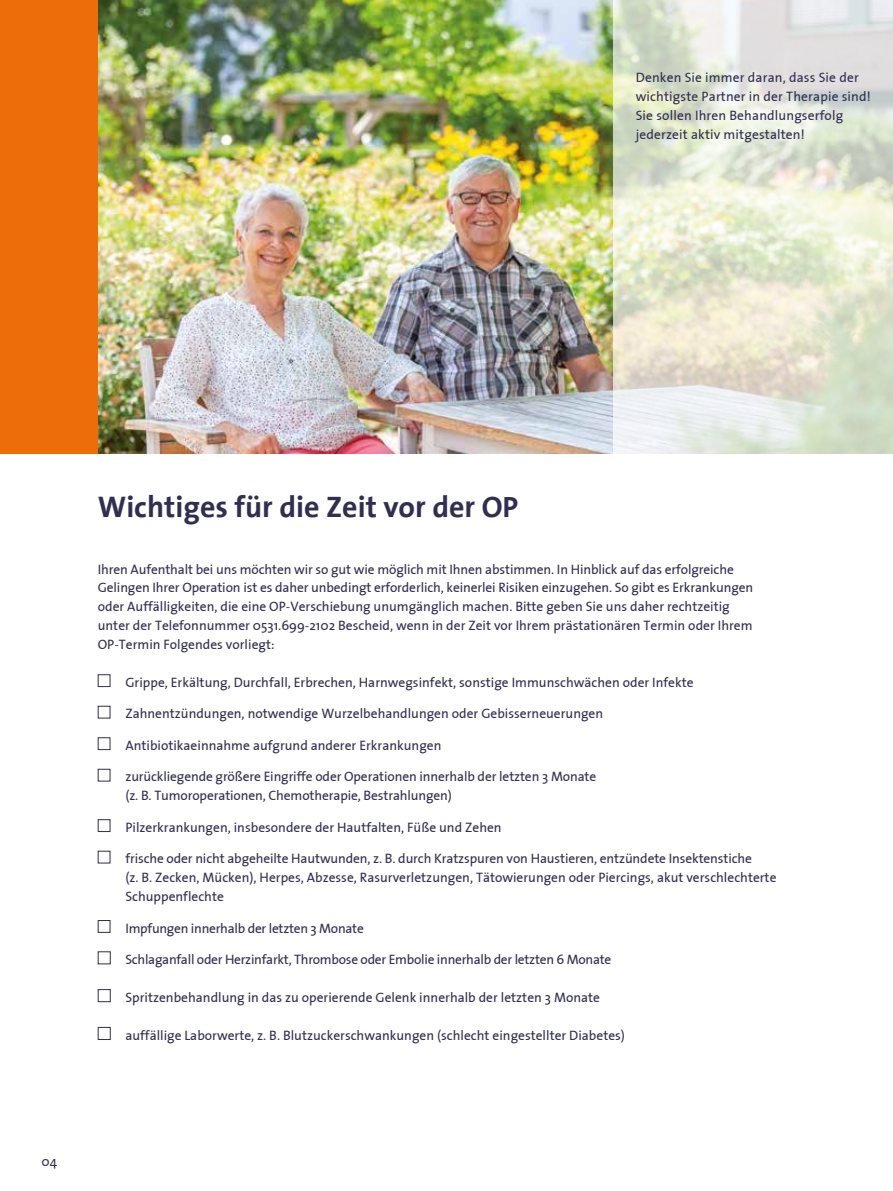
<style>
.page{position:relative;width:893px;height:1191px;background:#fff}
.page>*{position:absolute;margin:0;border:0;box-sizing:border-box;transform-origin:0 0}
.t1{font:700 30px "The Sans";color:#312e51}
.t2{font:13.5px/18.9px "The Sans Plain";color:#312e51}
.t3{font:13.5px "The Sans Plain";letter-spacing:-.02em;color:#312e51}
.s1{font-size:29.7px}
</style>
<div class="page">
<img style="left:98px;top:0;width:515px;height:454px">
<svg style="left:613px;top:0;width:280px;height:454px;background:#e3e5d6"></svg>
<div style="left:98px;top:819px;width:12px;height:13px;border:1px solid #312e51"></div>
<div style="left:98px;top:769px;width:12px;height:12px;border:1px solid #312e51"></div>
<div style="left:98px;top:737px;width:12px;height:13px;border:1px solid #312e51"></div>
<div style="left:98px;top:706px;width:12px;height:12px;border:1px solid #312e51"></div>
<div style="left:98px;top:674px;width:12px;height:13px;border:1px solid #312e51"></div>
<div style="left:98px;top:920px;width:12px;height:12px;border:1px solid #312e51"></div>
<div style="left:98px;top:951px;width:13px;height:13px;border:1px solid #312e51"></div>
<div style="left:98px;top:989px;width:13px;height:13px;border:1px solid #312e51"></div>
<div style="left:98px;top:1027px;width:13px;height:12px;border:1px solid #312e51"></div>
<div style="left:0;top:0;width:98px;height:454px;background:#ed6d0a"></div>
<p class="t2" style="left:636px;top:67px;width:237px">Denken Sie immer daran, dass Sie der wichtigste Partner in der Therapie sind!<br>Sie sollen Ihren Behandlungserfolg jederzeit aktiv mitgestalten!</p>
<h1 class="t1" style="left:98px;top:481px;width:422px">Wichtiges für die Zeit vor der <span class="s1">OP</span></h1>
<p class="t2" style="left:98px;top:559px;width:657px">Ihren Aufenthalt bei uns möchten wir so gut wie möglich mit Ihnen abstimmen. In Hinblick auf das erfolgreiche Gelingen Ihrer Operation ist es daher unbedingt erforderlich, keinerlei Risiken einzugehen. So gibt es Erkrankungen oder Auffälligkeiten, die eine OP-Verschiebung unumgänglich machen. Bitte geben Sie uns daher rechtzeitig unter der Telefonnummer 0531.699-2102 Bescheid, wenn in der Zeit vor Ihrem prästationären Termin oder Ihrem OP-Termin Folgendes vorliegt:</p>
<p class="t2" style="left:125px;top:672px;width:570px">Grippe, Erkältung, Durchfall, Erbrechen, Harnwegsinfekt, sonstige Immunschwächen oder Infekte</p>
<p class="t2" style="left:125px;top:704px;width:479px">Zahnentzündungen, notwendige Wurzelbehandlungen oder Gebisserneuerungen</p>
<p class="t2" style="left:125px;top:735px;width:318px">Antibiotikaeinnahme aufgrund anderer Erkrankungen</p>
<p class="t2" style="left:125px;top:767px;width:472px">zurückliegende größere Eingriffe oder Operationen innerhalb der letzten 3 Monate (z. B. Tumoroperationen, Chemotherapie, Bestrahlungen)</p>
<p class="t2" style="left:125px;top:817px;width:378px">Pilzerkrankungen, insbesondere der Hautfalten, Füße und Zehen</p>
<p class="t2" style="left:125px;top:849px;width:653px">frische oder nicht abgeheilte Hautwunden, z. B. durch Kratzspuren von Haustieren, entzündete Insektenstiche<br>(z. B. Zecken, Mücken), Herpes, Abzesse, Rasurverletzungen, Tätowierungen oder Piercings, akut verschlechterte<br>Schuppenflechte</p>
<p class="t3" style="left:125px;top:917px;width:240px">Impfungen innerhalb der letzten 3 Monate</p>
<p class="t3" style="left:125px;top:948px;width:488px">Schlaganfall oder Herzinfarkt, Thrombose oder Embolie innerhalb der letzten 6 Monate</p>
<p class="t2" style="left:125px;top:987px;width:476px">Spritzenbehandlung in das zu operierende Gelenk innerhalb der letzten 3 Monate</p>
<p class="t2" style="left:125px;top:1025px;width:501px">auffällige Laborwerte, z. B. Blutzuckerschwankungen (schlecht eingestellter Diabetes)</p>
<p class="t2" style="left:41px;top:1151px;width:17px">04</p>
</div>
